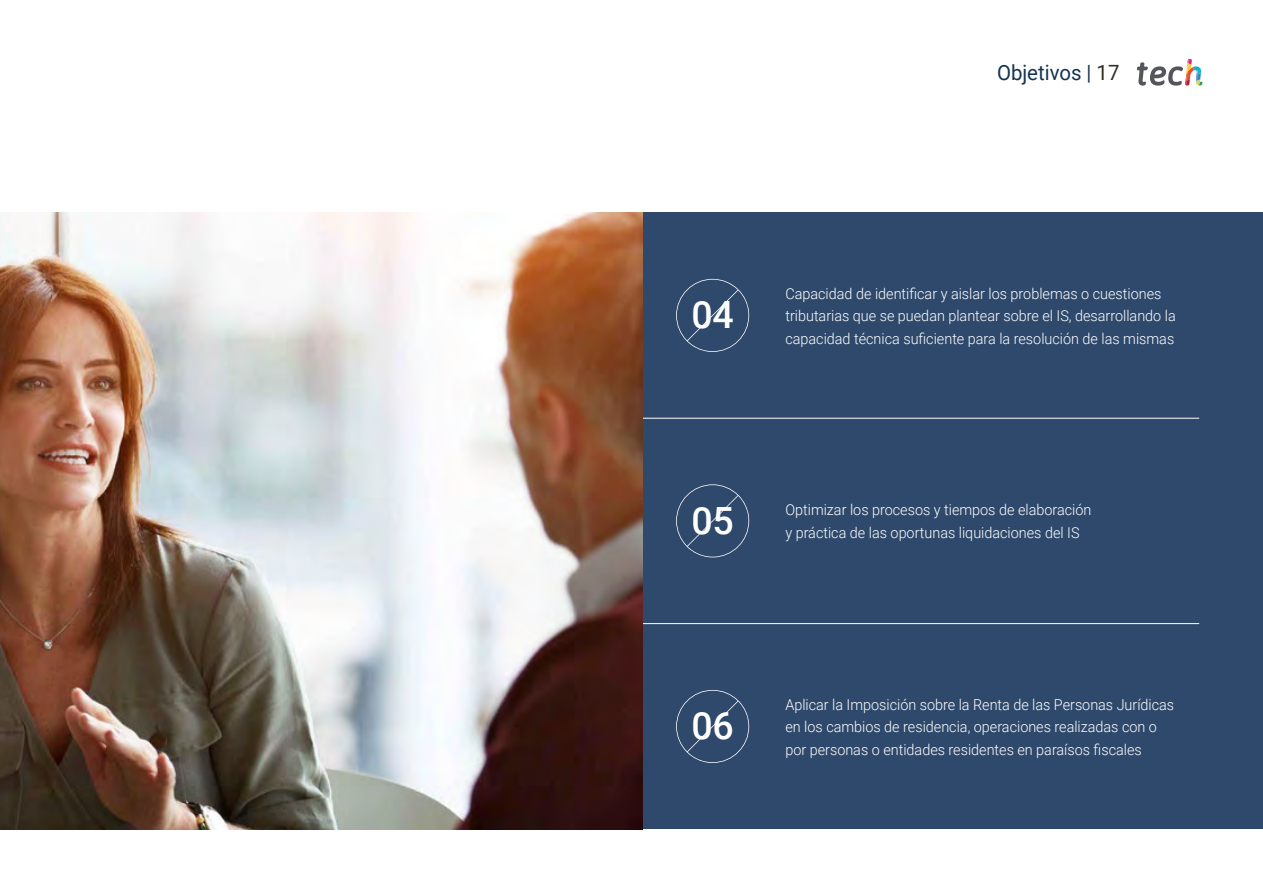
<style>
.page{position:relative;width:1263px;height:893px;background:#fff}
.page>*{position:absolute;margin:0;border:0;box-sizing:border-box;transform-origin:0 0}
.t1{font:500 37.5px "Roboto";color:#fff}
.t2{font:21px "Roboto";color:#123352}
.t3{font:300 15px/22.5px "Roboto";color:#fff;scale:.96 1}
.s1{color:#312e20}
</style>
<div class="page">
<div style="left:642px;top:213px;width:621px;height:616px;background:#2e496b"></div>
<hr style="left:0;top:418px;width:1199px;height:1px;background:#fff">
<hr style="left:0;top:623px;width:1199px;height:1px;background:#fff">
<svg style="left:676px;top:279px;width:73px;height:73px"></svg>
<svg style="left:676px;top:484px;width:73px;height:73px"></svg>
<svg style="left:676px;top:690px;width:73px;height:73px"></svg>
<img style="left:0;top:213px;width:642px;height:616px">
<svg style="left:1137px;top:59px;width:65px;height:27px"></svg>
<h2 class="t2" style="left:997px;top:57px;width:124px">Objetivos | <span class="s1">17</span></h2>
<h1 class="t1" style="left:691px;top:288px;width:44px">04</h1>
<p class="t3" style="left:785px;top:281px;width:408px">Capacidad de identificar y aislar los problemas o cuestiones tributarias que se puedan plantear sobre el IS, desarrollando la capacidad técnica suficiente para la resolución de las mismas</p>
<h1 class="t1" style="left:691px;top:494px;width:44px">05</h1>
<p class="t3" style="left:785px;top:498px;width:320px">Optimizar los procesos y tiempos de elaboración y práctica de las oportunas liquidaciones del IS</p>
<h1 class="t1" style="left:691px;top:699px;width:44px">06</h1>
<p class="t3" style="left:785px;top:692px;width:406px">Aplicar la Imposición sobre la Renta de las Personas Jurídicas en los cambios de residencia, operaciones realizadas con o por personas o entidades residentes en paraísos fiscales</p>
</div>
